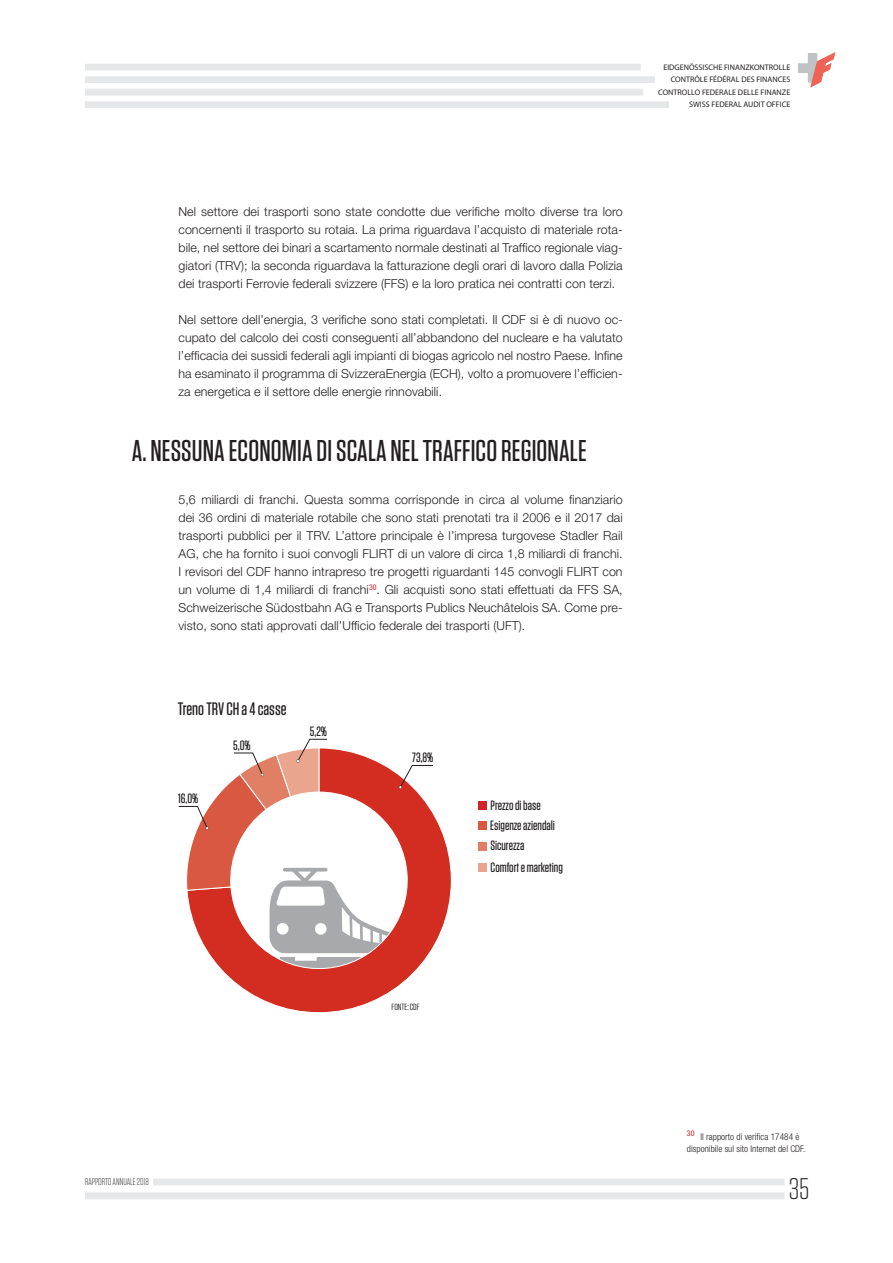
<style>
.page{position:relative;width:893px;height:1263px;background:#fff}
.page>*{position:absolute;margin:0;border:0;box-sizing:border-box;transform-origin:0 0}
.t1{font:500 30px "Tungsten";letter-spacing:.005em;color:#231f20}
.t2{font:300 29.7px "Tungsten";color:#231f20}
.t3{font:500 18px "Tungsten";color:#231f20}
.t4{font:500 13.5px/20.9px "Tungsten";color:#231f20}
.t5{font:300 12.45px/18px "Helvetica Neue LT";letter-spacing:.005em;color:#231f20;text-align:justify}
.t6{font:300 9.75px "Tungsten";color:#231f20}
.t7{font:300 condensed 9.3px/12px "Helvetica Neue LT";letter-spacing:.005em;color:#231f20}
.t8{font:9px "Tungsten";color:#231f20;scale:1.09 1}
.t9{font:300 8.1px/12.6px "Futura LT";color:#231f20;text-align:right}
.t10{font:condensed 7.8px "Helvetica Neue LT";color:#d1232a}
</style>
<div class="page">
<div style="left:808px;top:54px;width:9px;height:28px;border:1px solid #c1c2c4"></div>
<div style="left:798px;top:64px;width:11px;height:8px;background:#c1c2c4"></div>
<svg style="left:810px;top:52px;width:25px;height:36px"></svg>
<div style="left:85px;top:64px;width:556px;height:7px;background:#e6e7e9"></div>
<div style="left:85px;top:76px;width:570px;height:7px;background:#e6e7e9"></div>
<div style="left:85px;top:89px;width:558px;height:6px;background:#e6e7e9"></div>
<div style="left:85px;top:101px;width:584px;height:7px;background:#e6e7e9"></div>
<svg style="left:221px;top:813px;width:231px;height:200px"></svg>
<div style="left:479px;top:822px;width:8px;height:8px;background:#d95842"></div>
<div style="left:479px;top:842px;width:8px;height:8px;background:#e17f65"></div>
<div style="left:479px;top:801px;width:8px;height:8px;background:#d1232a"></div>
<div style="left:479px;top:864px;width:8px;height:8px;background:#eaa58e"></div>
<svg style="left:178px;top:739px;width:255px;height:230px"></svg>
<div style="left:85px;top:1179px;width:723px;height:6px;background:#e6e7e9"></div>
<div style="left:85px;top:1192px;width:723px;height:7px;background:#e6e7e9"></div>
<div style="left:784px;top:1172px;width:29px;height:31px;background:#fff"></div>
<div style="left:81px;top:1176px;width:72px;height:13px;background:#fff"></div>
<p class="t9" style="left:658px;top:60px;width:134px">EIDGENÖSSISCHE FINANZKONTROLLE<br>CONTRÔLE FÉDÉRAL DES FINANCES<br>CONTROLLO FEDERALE DELLE FINANZE<br>SWISS FEDERAL AUDIT OFFICE</p>
<p class="t5" style="left:178px;top:202px;width:446px">Nel settore dei trasporti sono state condotte due verifiche molto diverse tra loro concernenti il trasporto su rotaia. La prima riguardava l’acquisto di materiale rota&shy;bile, nel settore dei binari a scartamento normale destinati al Traffico regionale viag&shy;giatori (TRV); la seconda riguardava la fatturazione degli orari di lavoro dalla Polizia dei trasporti Ferrovie federali svizzere (FFS) e la loro pratica nei contratti con terzi.</p>
<p class="t5" style="left:178px;top:310px;width:446px">Nel settore dell’energia, 3 verifiche sono stati completati. Il CDF si è di nuovo oc&shy;cupato del calcolo dei costi conseguenti all’abbandono del nucleare e ha valutato l’efficacia dei sussidi federali agli impianti di biogas agricolo nel nostro Paese. Infine ha esaminato il programma di SvizzeraEnergia (ECH), volto a promuovere l’efficien&shy;za energetica e il settore delle energie rinnovabili.</p>
<h1 class="t1" style="left:132px;top:435px;width:456px">A. NESSUNA ECONOMIA DI SCALA NEL TRAFFICO REGIONALE</h1>
<p class="t5" style="left:178px;top:490px;width:446px">5,6 miliardi di franchi. Questa somma corrisponde in circa al volume finanziario dei 36 ordini di materiale rotabile che sono stati prenotati tra il 2006 e il 2017 dai trasporti pubblici per il TRV. L’attore principale è l’impresa turgovese Stadler Rail AG, che ha fornito i suoi convogli FLIRT di un valore di circa 1,8 miliardi di franchi.<br>I revisori del CDF hanno intrapreso tre progetti riguardanti 145 convogli FLIRT con un volume di 1,4 miliardi di franchi<sup>30</sup>. Gli acquisti sono stati effettuati da FFS SA, Schweizerische Südostbahn AG e Transports Publics Neuchâtelois SA. Come pre&shy;visto, sono stati approvati dall’Ufficio federale dei trasporti (UFT).</p>
<h3 class="t3" style="left:178px;top:700px;width:110px">Treno TRV CH a 4 casse</h3>
<p class="t4" style="left:178px;top:788px;width:22px">16,0%</p>
<p class="t4" style="left:233px;top:735px;width:19px">5,0%</p>
<p class="t4" style="left:310px;top:721px;width:19px">5,2%</p>
<p class="t4" style="left:412px;top:747px;width:23px">73,8%</p>
<p class="t4" style="left:490px;top:795px;width:74px">Prezzo di base<br>Esigenze aziendali<br>Sicurezza<br>Comfort e marketing</p>
<p class="t6" style="left:85px;top:1177px;width:65px">RAPPORTO ANNUALE 2018</p>
<p class="t8" style="left:392px;top:1002px;width:27px">FONTE: CDF</p>
<p class="t10" style="left:687px;top:1129px;width:9px">30</p>
<p class="t7" style="left:687px;top:1131px;width:120px;text-indent:14px">Il rapporto di verifica 17484 è disponibile sul sito Internet del CDF.</p>
<h2 class="t2" style="left:789px;top:1174px;width:22px">35</h2>
</div>
